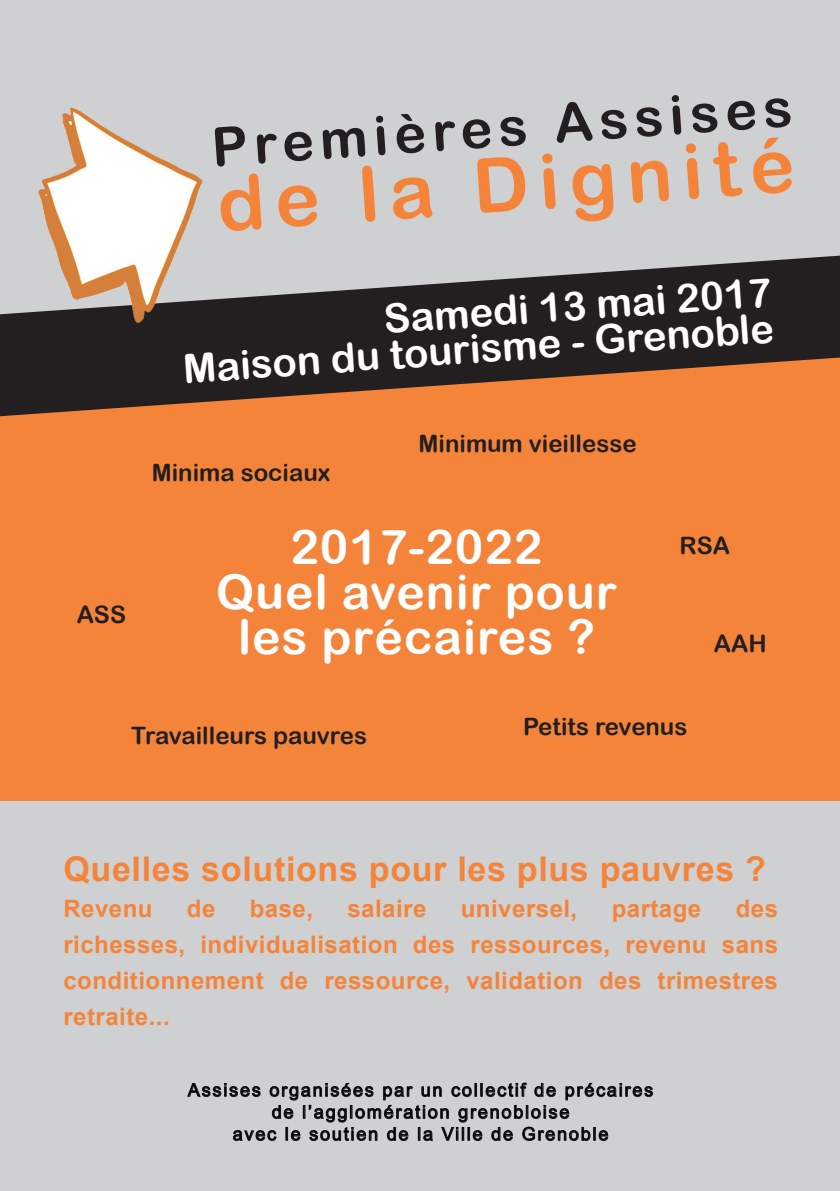
<style>
.page{position:relative;width:840px;height:1191px;background:#fff}
.page>*{position:absolute;margin:0;border:0;box-sizing:border-box;transform-origin:0 0}
.t1{font:76px "Arial Rounded MT Bold";color:#f5843b}
.t2{font:54px "Arial Rounded MT Bold";color:#231f20}
.t3{font:48px/45px "Arial Rounded MT Bold";letter-spacing:.02em;color:#fff;text-align:center}
.t4{font:40px/36px "Arial Rounded MT Bold";color:#fff;text-align:right}
.t5{font:700 34px "Arial";letter-spacing:.02em;color:#f5843b}
.t6{font:700 24px/36px "Arial";letter-spacing:.02em;color:#f5843b;text-align:justify}
.t7{font:24px "Arial Rounded MT Bold";color:#231f20}
.t8{font:18px/22px "Arial";letter-spacing:.1em;color:#000003;text-align:center}
</style>
<div class="page">
<div style="left:0;top:761px;width:839px;height:430px;background:#cfd0d2"></div>
<div style="left:0;top:316px;width:839px;height:485px;background:#f5843b"></div>
<svg style="left:0;top:314px;width:839px;height:102px;fill:#231f20"></svg>
<svg style="left:0;top:0;width:839px;height:314px;fill:#cfd0d2"></svg>
<svg style="left:187px;top:1082px;width:466px;height:59px"></svg>
<img style="left:25px;top:98px;width:189px;height:232px">
<h2 class="t2" style="left:209px;top:115px;width:583px;rotate:-4deg">Premières Assises</h2>
<h1 class="t1" style="left:214px;top:160px;width:579px;rotate:-4deg">de la Dignité</h1>
<h3 class="t4" style="left:179px;top:315px;width:593px;rotate:-4deg">Samedi 13 mai 2017<br>Maison du tourisme - Grenoble</h3>
<p class="t7" style="left:77px;top:600px;width:51px">ASS</p>
<p class="t7" style="left:152px;top:458px;width:180px">Minima sociaux</p>
<p class="t7" style="left:418px;top:430px;width:219px">Minimum vieillesse</p>
<h3 class="t3" style="left:216px;top:524px;width:402px">2017-2022<br>Quel avenir pour les précaires ?</h3>
<p class="t7" style="left:679px;top:531px;width:52px">RSA</p>
<p class="t7" style="left:713px;top:629px;width:54px">AAH</p>
<p class="t7" style="left:131px;top:721px;width:237px">Travailleurs pauvres</p>
<p class="t7" style="left:523px;top:712px;width:166px">Petits revenus</p>
<h3 class="t5" style="left:63px;top:846px;width:703px">Quelles solutions pour les plus pauvres ?</h3>
<p class="t6" style="left:63px;top:890px;width:91px">Revenu</p>
<p class="t6" style="left:187px;top:890px;width:30px">de</p>
<p class="t6" style="left:250px;top:890px;width:65px">base,</p>
<p class="t6" style="left:347px;top:890px;width:80px">salaire</p>
<p class="t6" style="left:460px;top:890px;width:118px">universel,</p>
<p class="t6" style="left:611px;top:890px;width:91px">partage</p>
<p class="t6" style="left:63px;top:890px;width:715px;text-indent:672px">des richesses, individualisation des ressources, revenu sans conditionnement de ressource, validation des trimestres retraite...</p>
<p class="t8" style="left:188px;top:1079px;width:466px">Assises organisées par un collectif de précaires de l’agglomération grenobloise<br>avec le soutien de la Ville de Grenoble</p>
</div>
